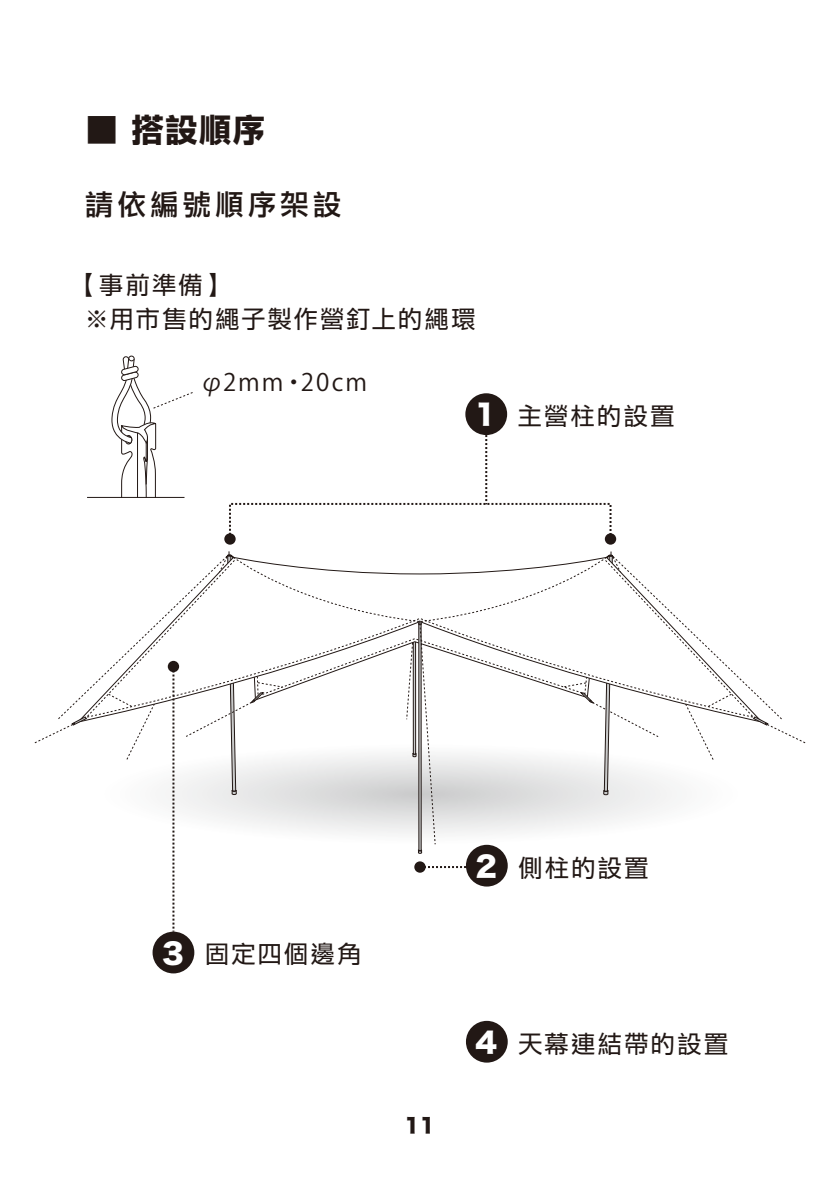
<style>
.page{position:relative;width:840px;height:1191px;background:#fff}
.page>*{position:absolute;margin:0;border:0;box-sizing:border-box;transform-origin:0 0}
.t1{font:700 32px "UD Shin Go Std TC";color:#221815}
.t2{font:500 28px "UD Shin Go Std TC";letter-spacing:.165em;color:#221815}
.t3{font:24px/34px "UD Shin Go Std TC";letter-spacing:.1em;color:#221815}
.t4{font:24px "Koz Go Pro";letter-spacing:.085em;color:#221815}
.t5{font:20px "Hira Kaku Std W8";color:#221815}
.s1{font-family:"Hira Kaku Std W8";font-size:28px;color:#fff}
</style>
<div class="page">
<div style="left:465px;top:393px;width:42px;height:42px;background:#221815;border-radius:50%"></div>
<div style="left:465px;top:1020px;width:42px;height:42px;background:#221815;border-radius:50%"></div>
<div style="left:152px;top:931px;width:42px;height:42px;background:#221815;border-radius:50%"></div>
<hr style="left:87px;top:497px;width:97px;height:1px;background:#221815">
<svg style="left:111px;top:355px;width:82px;height:142px"></svg>
<svg style="left:604px;top:533px;width:12px;height:11px"></svg>
<div style="left:224px;top:533px;width:11px;height:11px;background:#221815;border-radius:50%"></div>
<svg style="left:485px;top:435px;width:2px;height:67px"></svg>
<svg style="left:34px;top:551px;width:772px;height:380px"></svg>
<h1 class="t1" style="left:86px;top:106px;width:180px">■ 搭設順序</h1>
<p class="t2" style="left:85px;top:184px;width:257px">請依編號順序架設</p>
<p class="t3" style="left:85px;top:267px;width:392px;text-indent:-12px">【事前準備】<br>※用市售的繩子製作營釘上的繩環</p>
<p class="t4" style="left:200px;top:366px;width:169px">φ2mm・20cm</p>
<p class="t3" style="left:474px;top:398px;width:201px"><span class="s1">1</span> 主營柱的設置</p>
<p class="t3" style="left:162px;top:936px;width:201px"><span class="s1">3</span> 固定四個邊角</p>
<p class="t3" style="left:475px;top:849px;width:175px"><span class="s1">2</span> 側柱的設置</p>
<p class="t5" style="left:404px;top:1114px;width:32px">11</p>
<p class="t3" style="left:475px;top:1025px;width:254px"><span class="s1">4</span> 天幕連結帶的設置</p>
</div>
